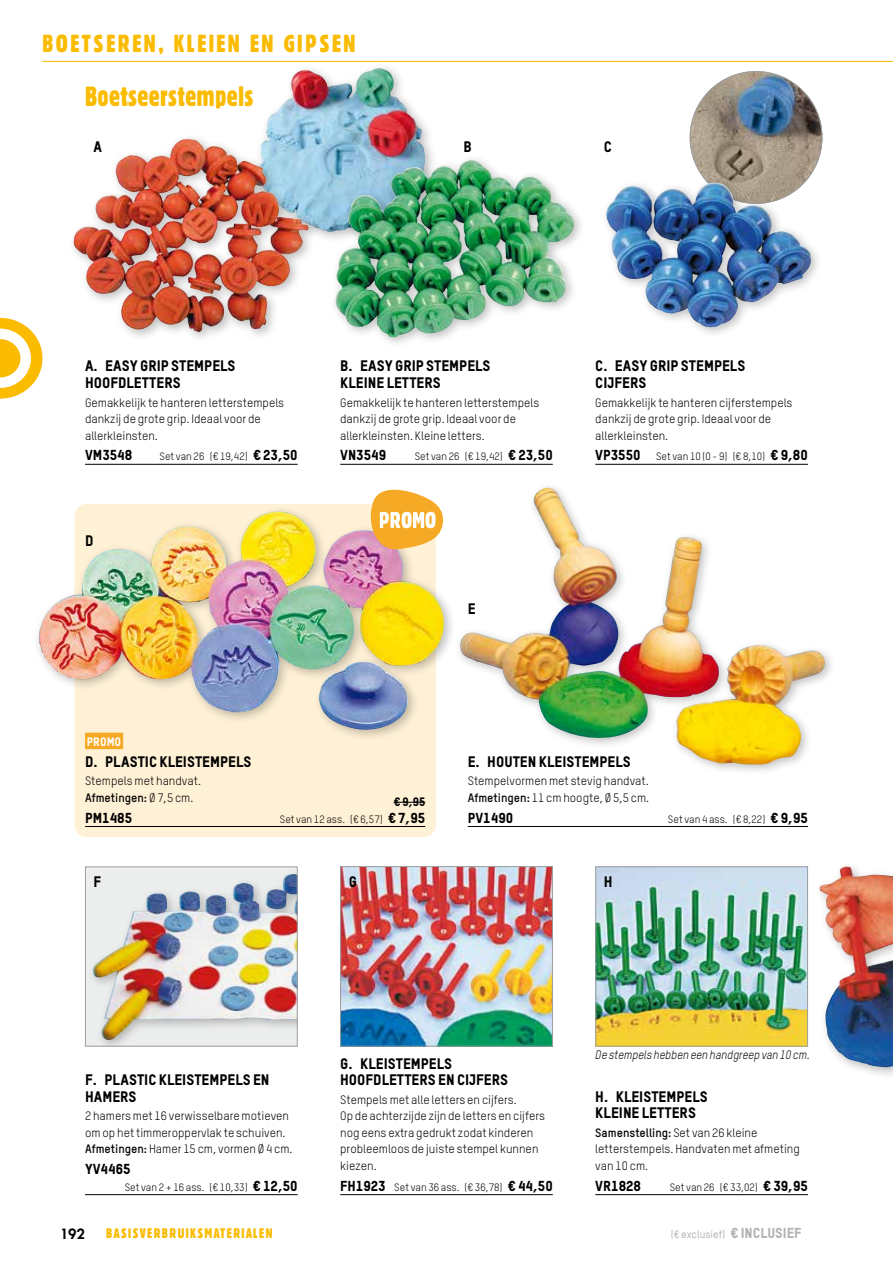
<style>
.page{position:relative;width:893px;height:1263px;background:#fff}
.page>*{position:absolute;margin:0;border:0;box-sizing:border-box;transform-origin:0 0}
.t1{font:27px "Gothic 821 Condensed BT";letter-spacing:.01em;color:#fabb00}
.t2{font:24px "Gothic 821 Condensed BT";letter-spacing:.1em;color:#fabb00}
.t3{font:15px/16.5px "TSTAR Headline";color:#000}
.t4{font:15px "Chalet Tokyo";color:#000}
.t5{font:14.25px "TSTAR Headline";color:#000}
.t6{font:13.5px "Gothic 821 Condensed BT";letter-spacing:.1em;color:#fabb00}
.t7{font:12px/16.5px "TSTAR";color:#000}
.t8{font:italic 12px "TSTAR";color:#000;scale:.91 1}
.t9{font:12px "TSTAR Headline";color:#fff}
.t10{font:12px "TSTAR Headline";color:#000}
.t11{font:10.5px "TSTAR";color:#000}
.t12{font:500 10.5px "TSTAR";color:#b1b3b4}
.s1{font-family:"TSTAR Headline";font-size:14.25px}
.s2{font-weight:700}
.s3{font-family:"TSTAR Headline";font-weight:400;font-size:14.25px}
</style>
<div class="page">
<svg style="left:0;top:318px;width:43px;height:81px"></svg>
<hr style="left:43px;top:61px;width:850px;height:1px;background:#fabb00">
<div style="left:252px;top:62px;width:185px;height:182px;background:#000;opacity:.25"></div>
<img style="left:257px;top:70px;width:168px;height:162px">
<div style="left:74px;top:504px;width:362px;height:333px;background:#fff1d6;border-radius:13px"></div>
<div style="left:68px;top:133px;width:253px;height:211px;background:#000;opacity:.25"></div>
<img style="left:73px;top:140px;width:151px;height:192px">
<div style="left:329px;top:154px;width:257px;height:195px;background:#000;opacity:.25"></div>
<img style="left:335px;top:165px;width:218px;height:173px">
<img style="left:690px;top:71px;width:132px;height:133px;border-radius:66px">
<div style="left:33px;top:506px;width:423px;height:236px;background:#000;opacity:.25"></div>
<img style="left:39px;top:512px;width:239px;height:204px">
<div style="left:454px;top:482px;width:382px;height:295px;background:#000;opacity:.25"></div>
<img style="left:460px;top:499px;width:259px;height:244px">
<div style="left:87px;top:868px;width:211px;height:178px;background:#eceded"></div>
<img style="left:92px;top:874px;width:204px;height:167px">
<div style="left:85px;top:866px;width:213px;height:180px;border:1px solid #9c9e9f"></div>
<img style="left:342px;top:868px;width:209px;height:176px">
<div style="left:340px;top:866px;width:213px;height:180px;border:1px solid #9c9e9f"></div>
<div style="left:814px;top:861px;width:79px;height:218px;background:#000;opacity:.25"></div>
<img style="left:820px;top:866px;width:73px;height:202px">
<img style="left:597px;top:868px;width:209px;height:176px">
<div style="left:595px;top:866px;width:213px;height:180px;border:1px solid #9c9e9f"></div>
<hr style="left:85px;top:464px;width:213px;height:1px;background:#000">
<hr style="left:340px;top:464px;width:213px;height:1px;background:#000">
<hr style="left:595px;top:464px;width:213px;height:1px;background:#000">
<div style="left:85px;top:733px;width:38px;height:16px;background:#f6a924"></div>
<hr style="left:85px;top:826px;width:340px;height:1px;background:#000">
<hr style="left:394px;top:802px;width:31px;height:1px;background:#000">
<hr style="left:468px;top:826px;width:340px;height:1px;background:#000">
<hr style="left:85px;top:1194px;width:213px;height:1px;background:#000">
<hr style="left:340px;top:1194px;width:213px;height:1px;background:#000">
<hr style="left:595px;top:1194px;width:213px;height:1px;background:#000">
<svg style="left:371px;top:490px;width:72px;height:59px"></svg>
<div style="left:600px;top:177px;width:223px;height:162px;background:#000;opacity:.25"></div>
<img style="left:606px;top:184px;width:205px;height:144px">
<h2 class="t2" style="left:43px;top:29px;width:314px">BOETSEREN, KLEIEN EN GIPSEN</h2>
<h1 class="t1" style="left:85px;top:80px;width:170px">Boetseerstempels</h1>
<p class="t3" style="left:94px;top:138px;width:10px">A</p>
<p class="t3" style="left:464px;top:138px;width:10px">B</p>
<p class="t3" style="left:604px;top:138px;width:10px">C</p>
<p class="t3" style="left:85px;top:357px;width:152px">A. EASY GRIP STEMPELS<br>HOOFDLETTERS</p>
<p class="t7" style="left:85px;top:394px;width:201px">Gemakkelijk te hanteren letterstempels dankzij de grote grip. Ideaal voor de allerkleinsten.</p>
<p class="t5" style="left:85px;top:446px;width:49px">VM3548</p>
<p class="t11" style="left:160px;top:450px;width:140px">Set van 26 (€ 19,42) <span class="s1">€ 23,50</span></p>
<p class="t3" style="left:85px;top:532px;width:10px">D</p>
<p class="t3" style="left:340px;top:357px;width:152px">B. EASY GRIP STEMPELS<br>KLEINE LETTERS</p>
<p class="t7" style="left:340px;top:394px;width:201px">Gemakkelijk te hanteren letterstempels dankzij de grote grip. Ideaal voor de allerkleinsten. Kleine letters.</p>
<p class="t5" style="left:340px;top:446px;width:47px">VN3549</p>
<p class="t11" style="left:415px;top:450px;width:140px">Set van 26 (€ 19,42) <span class="s1">€ 23,50</span></p>
<p class="t3" style="left:468px;top:600px;width:9px">E</p>
<p class="t3" style="left:595px;top:357px;width:151px">C. EASY GRIP STEMPELS<br>CIJFERS</p>
<p class="t7" style="left:595px;top:394px;width:199px">Gemakkelijk te hanteren cijferstempels dankzij de grote grip. Ideaal voor de allerkleinsten.</p>
<p class="t11" style="left:595px;top:450px;width:214px"><span class="s1">VP3550</span> Set van 10 (0 - 9) (€ 8,10) <span class="s1">€ 9,80</span></p>
<p class="t9" style="left:87px;top:734px;width:36px">PROMO</p>
<p class="t3" style="left:85px;top:753px;width:168px">D. PLASTIC KLEISTEMPELS</p>
<p class="t7" style="left:85px;top:773px;width:118px">Stempels met handvat.<br><span class="s2">Afmetingen:</span> Ø 7,5 cm.</p>
<p class="t10" style="left:394px;top:794px;width:33px">€ 9,95</p>
<p class="t5" style="left:85px;top:808px;width:49px">PM1485</p>
<p class="t11" style="left:280px;top:812px;width:147px">Set van 12 ass. (€ 6,57) <span class="s1">€ 7,95</span></p>
<p class="t3" style="left:94px;top:872px;width:9px">F</p>
<p class="t3" style="left:349px;top:872px;width:10px">G</p>
<p class="t3" style="left:468px;top:753px;width:165px">E. HOUTEN KLEISTEMPELS</p>
<p class="t7" style="left:468px;top:773px;width:183px">Stempelvormen met stevig handvat.<br><span class="s2">Afmetingen:</span> 11 cm hoogte, Ø 5,5 cm.</p>
<p class="t5" style="left:468px;top:808px;width:47px">PV1490</p>
<p class="t11" style="left:668px;top:812px;width:141px">Set van 4 ass. (€ 8,22) <span class="s1">€ 9,95</span></p>
<p class="t3" style="left:604px;top:872px;width:10px">H</p>
<p class="t3" style="left:85px;top:1071px;width:186px">F. PLASTIC KLEISTEMPELS EN<br>HAMERS</p>
<p class="t7" style="left:85px;top:1108px;width:209px">2 hamers met 16 verwisselbare motieven om op het timmeroppervlak te schuiven.<br><span class="s2">Afmetingen:</span> Hamer 15 cm, vormen Ø 4 cm.</p>
<p class="t5" style="left:85px;top:1160px;width:47px">YV4465</p>
<p class="t11" style="left:125px;top:1180px;width:174px">Set van 2 + 16 ass. (€ 10,33) <span class="s1">€ 12,50</span></p>
<p class="t3" style="left:340px;top:1055px;width:169px">G. KLEISTEMPELS<br>HOOFDLETTERS EN CIJFERS</p>
<p class="t7" style="left:340px;top:1091px;width:206px">Stempels met alle letters en cijfers.<br>Op de achterzijde zijn de letters en cijfers nog eens extra gedrukt zodat kinderen probleemloos de juiste stempel kunnen kiezen.</p>
<p class="t11" style="left:340px;top:1180px;width:214px"><span class="s1">FH1923</span> Set van 36 ass. (€ 36,78) <span class="s1">€ 44,50</span></p>
<p class="t8" style="left:595px;top:1047px;width:237px">De stempels hebben een handgreep van 10 cm.</p>
<p class="t3" style="left:595px;top:1088px;width:114px">H. KLEISTEMPELS<br>KLEINE LETTERS</p>
<p class="t7" style="left:595px;top:1124px;width:206px"><span class="s2">Samenstelling:</span> Set van 26 kleine letterstempels. Handvaten met afmeting van 10 cm.</p>
<p class="t5" style="left:595px;top:1177px;width:47px">VR1828</p>
<p class="t11" style="left:670px;top:1180px;width:140px">Set van 26 (€ 33,02) <span class="s1">€ 39,95</span></p>
<p class="t4" style="left:62px;top:1224px;width:25px">192</p>
<p class="t6" style="left:106px;top:1225px;width:168px">BASISVERBRUIKSMATERIALEN</p>
<p class="t12" style="left:671px;top:1228px;width:132px">(€ exclusief) <span class="s3">€ INCLUSIEF</span></p>
</div>
